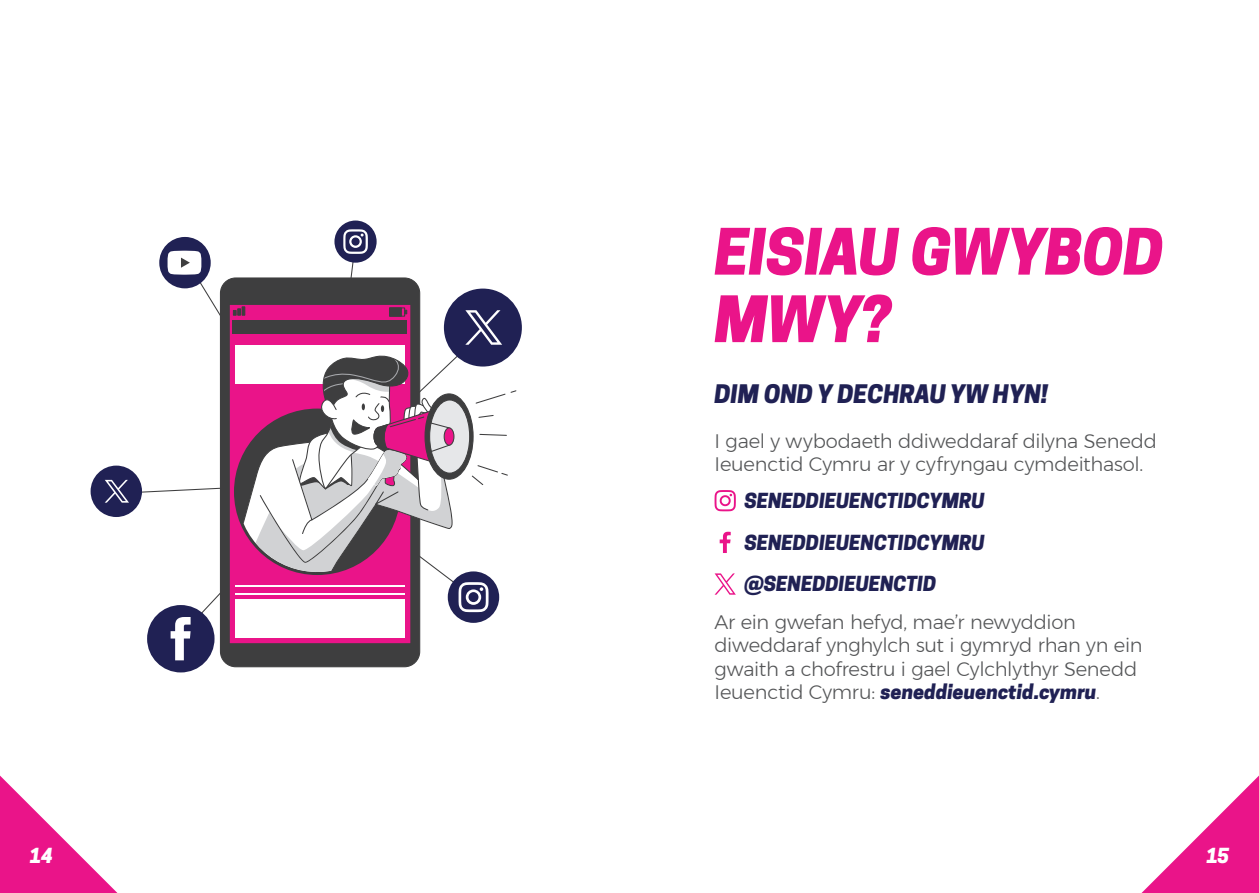
<style>
.page{position:relative;width:1259px;height:893px;background:#fff}
.page>*{position:absolute;margin:0;border:0;box-sizing:border-box;transform-origin:0 0}
.t1{font:italic 800 60px/67.5px "Cooper Hewitt";letter-spacing:-.015em;color:#ea1489}
.t2{font:italic 800 24px "Cooper Hewitt";color:#202154}
.t3{font:300 19.5px/23.4px "Montserrat";letter-spacing:-.015em;color:#545557}
.t4{font:italic 800 19.5px/41.7px "Cooper Hewitt";color:#202154;text-align:justify}
.t5{font:italic 800 19.5px "Cooper Hewitt";color:#fff}
.s1{font-family:"Montserrat";font-weight:300;font-style:normal;color:#545557}
</style>
<div class="page">
<svg style="left:714px;top:490px;width:22px;height:21px"></svg>
<svg style="left:719px;top:532px;width:11px;height:21px"></svg>
<svg style="left:714px;top:573px;width:22px;height:22px"></svg>
<svg style="left:0;top:775px;width:118px;height:118px"></svg>
<svg style="left:1141px;top:775px;width:118px;height:118px"></svg>
<div style="left:147px;top:605px;width:67px;height:67px;background:#202154;border-radius:50%"></div>
<div style="left:444px;top:289px;width:78px;height:78px;background:#202154;border-radius:50%"></div>
<div style="left:334px;top:221px;width:42px;height:42px;background:#202154;border-radius:50%"></div>
<div style="left:91px;top:466px;width:51px;height:51px;background:#202154;border-radius:50%"></div>
<svg style="left:105px;top:229px;width:412px;height:431px"></svg>
<h1 class="t1" style="left:714px;top:219px;width:450px">EISIAU GWYBOD<br>MWY?</h1>
<p class="t2" style="left:714px;top:380px;width:335px">DIM OND Y DECHRAU YW HYN!</p>
<p class="t3" style="left:714px;top:429px;width:444px">I gael y wybodaeth ddiweddaraf dilyna Senedd<br>Ieuenctid Cymru ar y cyfryngau cymdeithasol.</p>
<p class="t4" style="left:744px;top:480px;width:242px">SENEDDIEUENCTIDCYMRU SENEDDIEUENCTIDCYMRU @SENEDDIEUENCTID</p>
<p class="t3" style="left:714px;top:610px;width:429px">Ar ein gwefan hefyd, mae’r newyddion diweddaraf ynghylch sut i gymryd rhan yn ein gwaith a chofrestru i gael Cylchlythyr Senedd</p>
<p class="t4" style="left:714px;top:671px;width:387px"><span class="s1">Ieuenctid Cymru:</span> seneddieuenctid.cymru<span class="s1">.</span></p>
<p class="t5" style="left:30px;top:844px;width:25px">14</p>
<p class="t5" style="left:1206px;top:844px;width:24px">15</p>
</div>
